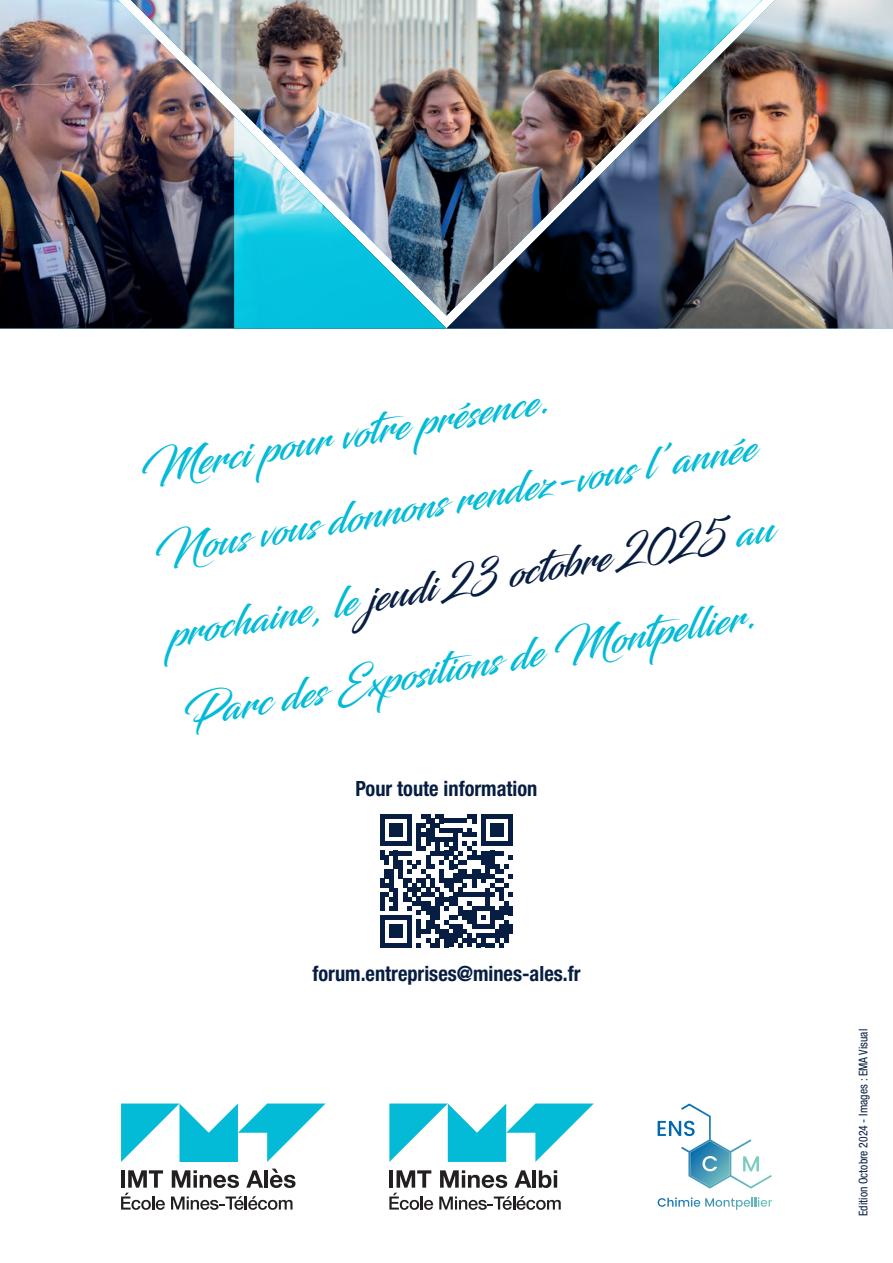
<style>
.page{position:relative;width:893px;height:1263px;background:#fff}
.page>*{position:absolute;margin:0;border:0;box-sizing:border-box;transform-origin:0 0}
.t1{font:40.5px/82.5px "Blacksword";color:#03bbd7;text-align:justify}
.t2{font:700 condensed 21px "Helvetica Neue LT Std";color:#071e42}
.t3{font:condensed 12px "Helvetica Neue LT Std";color:#071e42}
.s1{color:#071e42}
</style>
<div class="page">
<svg style="left:440px;top:1170px;width:67px;height:18px"></svg>
<svg style="left:514px;top:1170px;width:17px;height:18px"></svg>
<hr style="left:533px;top:1170px;width:3px;height:18px;background:#231f20">
<svg style="left:539px;top:1170px;width:18px;height:18px"></svg>
<svg style="left:389px;top:1170px;width:44px;height:40px"></svg>
<svg style="left:439px;top:1196px;width:122px;height:14px"></svg>
<svg style="left:389px;top:1103px;width:205px;height:59px"></svg>
<hr style="left:121px;top:1170px;width:4px;height:17px;background:#231f20">
<svg style="left:128px;top:1170px;width:35px;height:17px"></svg>
<svg style="left:172px;top:1170px;width:67px;height:18px"></svg>
<svg style="left:246px;top:1170px;width:17px;height:17px"></svg>
<hr style="left:264px;top:1170px;width:4px;height:17px;background:#231f20">
<svg style="left:270px;top:1168px;width:25px;height:20px"></svg>
<svg style="left:121px;top:1103px;width:205px;height:59px"></svg>
<svg style="left:121px;top:1193px;width:44px;height:17px"></svg>
<svg style="left:171px;top:1196px;width:121px;height:14px"></svg>
<svg style="left:380px;top:814px;width:133px;height:133px"></svg>
<img style="left:0;top:0;width:446px;height:328px">
<img style="left:446px;top:0;width:447px;height:328px">
<img style="left:234px;top:116px;width:212px;height:212px">
<img style="left:446px;top:116px;width:213px;height:212px">
<img style="left:91px;top:0;width:143px;height:103px">
<img style="left:659px;top:0;width:199px;height:103px">
<svg style="left:658px;top:1103px;width:114px;height:85px"></svg>
<svg style="left:658px;top:1197px;width:114px;height:13px"></svg>
<p class="t1" style="left:133px;top:430px;width:416px;rotate:-10deg">Merci pour votre présence.</p>
<p class="t1" style="left:147px;top:511px;width:615px;rotate:-10deg">Nous vous donnons rendez -vous l’année prochaine, le <span class="s1">jeudi 23 octobre 2025</span> au Parc des Exposit ions de Montpellier.</p>
<p class="t2" style="left:356px;top:775px;width:183px">Pour toute information</p>
<p class="t2" style="left:312px;top:960px;width:270px">forum.entreprises@mines-ales.fr</p>
<p class="t3" style="left:856px;top:1216px;width:188px;rotate:-90deg">Edition Octobre 2024 - Images : EMA Visual</p>
</div>
